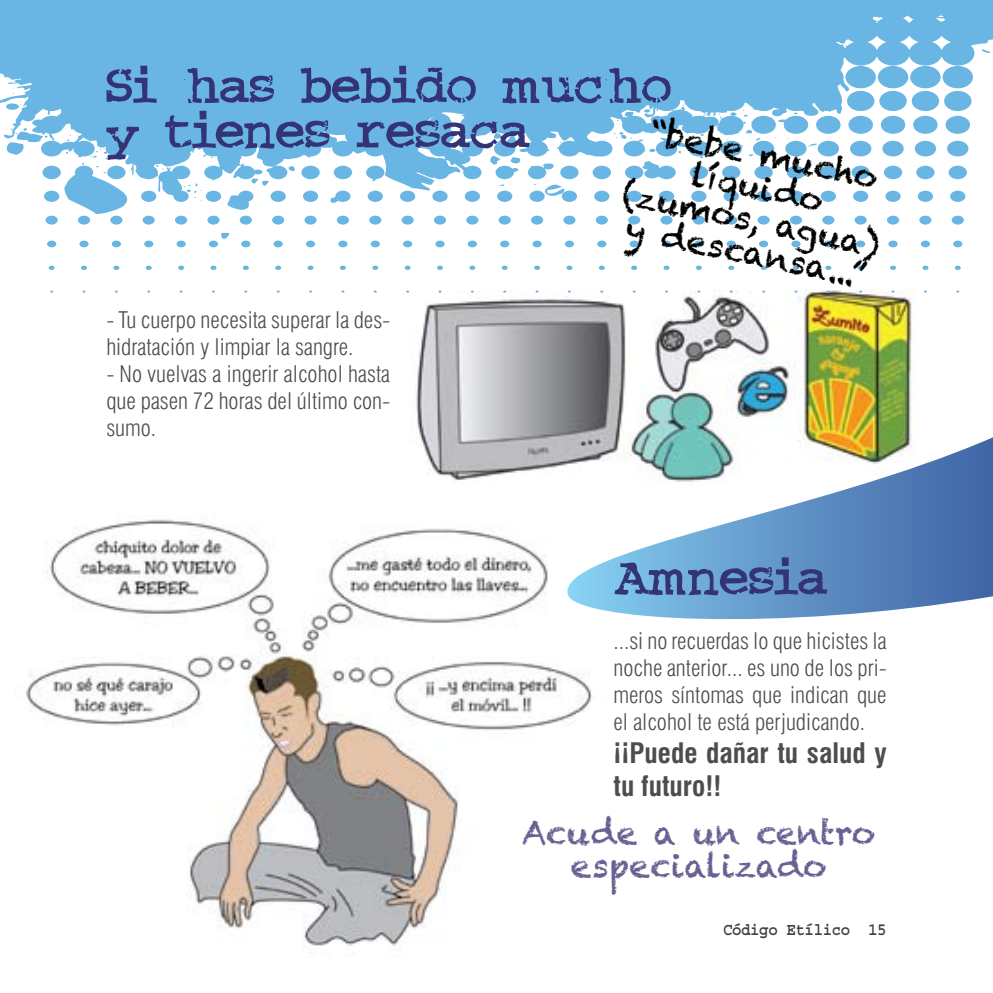
<style>
.page{position:relative;width:993px;height:993px;background:#fff}
.page>*{position:absolute;margin:0;border:0;box-sizing:border-box;transform-origin:0 0}
.t1{font:60px/45px "Crud Font";color:#333376}
.t2{font:33px/32.8px "Chalkduster";color:#000;text-align:center}
.t3{font:33px/33px "Chalkduster";color:#686092;text-align:center}
.t4{font:700 condensed 27.5px/33px "Swiss 721 BT";color:#4d4d4f}
.t5{font:300 condensed 22.5px/27px "Swiss 721 BT";color:#4d4d4f;text-align:justify}
.t6{font:700 17.5px "Courier";letter-spacing:-.025em;color:#414142;scale:.9 1}
</style>
<div class="page">
<img style="left:416px;top:315px;width:501px;height:165px">
<svg style="left:0;top:0;width:992px;height:315px"></svg>
<img style="left:26px;top:519px;width:567px;height:427px">
<svg style="left:553px;top:437px;width:439px;height:196px"></svg>
<h1 class="t1" style="left:106px;top:64px;width:566px">Si has bebido mucho y tienes resaca</h1>
<h2 class="t2" style="left:640px;top:111px;width:264px;rotate:12deg">“bebe mucho líquido (zumos, agua) y descansa...”</h2>
<p class="t5" style="left:106px;top:306px;width:285px">- Tu cuerpo necesita superar la des&shy;hidratación y limpiar la sangre.</p>
<p class="t5" style="left:106px;top:360px;width:285px">- No vuelvas a ingerir alcohol hasta que pasen 72 horas del último con&shy;sumo.</p>
<h1 class="t1" style="left:613px;top:555px;width:215px">Amnesia</h1>
<p class="t5" style="left:613px;top:627px;width:274px">...si no recuerdas lo que hicistes la noche anterior... es uno de los pri&shy;meros síntomas que indican que el alcohol te está perjudicando.</p>
<p class="t4" style="left:613px;top:736px;width:274px">¡¡Puede dañar tu salud y tu futuro!!</p>
<h2 class="t3" style="left:522px;top:816px;width:354px">Acude a un centro especializado</h2>
<p class="t6" style="left:722px;top:920px;width:183px">Código Etílico 15</p>
</div>
